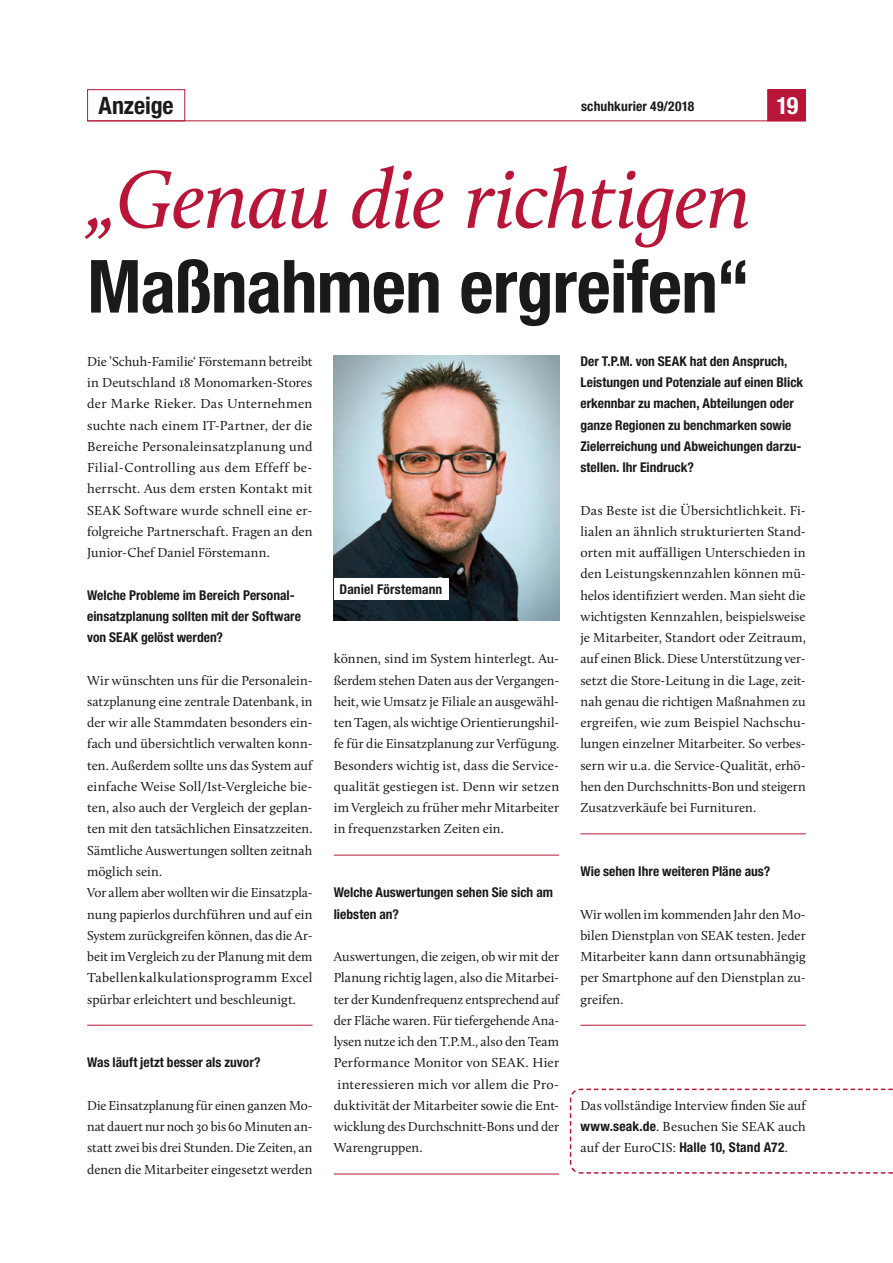
<style>
.page{position:relative;width:893px;height:1263px;background:#fff}
.page>*{position:absolute;margin:0;border:0;box-sizing:border-box;transform-origin:0 0}
.t1{font:italic 84.45px "Calluna";letter-spacing:-.02em;color:#b81638}
.t2{font:700 condensed 73.5px "Helvetica Neue LT Pro";letter-spacing:-.01em;color:#1a1a18}
.t3{font:700 condensed 24px "Helvetica Neue LT Pro";letter-spacing:-.005em;color:#1a1a18}
.t4{font:700 condensed 24px "Helvetica Neue LT Pro";color:#fff}
.t5{font:13.5px/21.3px "Calluna";color:#1a1a18;text-align:justify}
.t6{font:700 condensed 13.5px/21.3px "Helvetica Neue LT Pro";color:#1a1a18}
.s1{font-family:"Helvetica Neue LT Pro";font-weight:700;font-stretch:condensed}
.s2{font-family:"Calluna";font-weight:400;font-stretch:normal}
</style>
<div class="page">
<hr style="left:87px;top:1025px;width:226px;height:1px;background:#b81638">
<hr style="left:334px;top:855px;width:225px;height:1px;background:#b81638">
<hr style="left:334px;top:1174px;width:225px;height:1px;background:#b81638">
<hr style="left:580px;top:833px;width:226px;height:1px;background:#b81638">
<hr style="left:580px;top:1025px;width:226px;height:1px;background:#b81638">
<img style="left:334px;top:355px;width:225px;height:266px">
<div style="left:334px;top:578px;width:114px;height:22px;background:#fff"></div>
<svg style="left:569px;top:1088px;width:324px;height:86px"></svg>
<div style="left:768px;top:90px;width:37px;height:31px;background:#b81638"></div>
<div style="left:767px;top:89px;width:39px;height:32px;border:1px solid #b81638"></div>
<hr style="left:87px;top:120px;width:719px;height:1px;background:#b81638">
<div style="left:87px;top:89px;width:98px;height:32px;border:1px solid #b81638"></div>
<h3 class="t3" style="left:99px;top:92px;width:77px">Anzeige</h3>
<p class="t6" style="left:581px;top:95px;width:115px">schuhkurier 49/2018</p>
<h3 class="t4" style="left:776px;top:92px;width:23px">19</h3>
<h1 class="t1" style="left:87px;top:148px;width:666px">„Genau die richtigen</h1>
<h2 class="t2" style="left:87px;top:244px;width:664px">Maßnahmen ergreifen“</h2>
<p class="t5" style="left:87px;top:350px;width:227px">Die ’Schuh-Familie‘ Förstemann betreibt in Deutschland 18 Monomarken-Stores der Marke Rieker. Das Unternehmen suchte nach einem IT-Partner, der die Bereiche Personaleinsatzplanung und Filial-Controlling aus dem Effeff be&shy;herrscht. Aus dem ersten Kontakt mit SEAK Software wurde schnell eine er&shy;folgreiche Partnerschaft. Fragen an den Junior-Chef Daniel Förstemann.</p>
<p class="t6" style="left:87px;top:584px;width:215px">Welche Probleme im Bereich Personal&shy;einsatzplanung sollten mit der Software von SEAK gelöst werden?</p>
<p class="t5" style="left:87px;top:669px;width:227px;text-align:left">Wir wünschten uns für die Personalein&shy;satzplanung eine zentrale Datenbank, in der wir alle Stammdaten besonders ein&shy;fach und übersichtlich verwalten konn&shy;ten. Außerdem sollte uns das System auf einfache Weise Soll/Ist-Vergleiche bie&shy;ten, also auch der Vergleich der geplan&shy;ten mit den tatsächlichen Einsatzzeiten.<br>Sämtliche Auswertungen sollten zeitnah möglich sein.<br>Vor allem aber wollten wir die Einsatzpla&shy;nung papierlos durchführen und auf ein System zurückgreifen können, das die Ar&shy;beit im Vergleich zu der Planung mit dem Tabellenkalkulationsprogramm Excel spürbar erleichtert und beschleunigt.</p>
<p class="t6" style="left:87px;top:1052px;width:175px">Was läuft jetzt besser als zuvor?</p>
<p class="t5" style="left:87px;top:1094px;width:227px">Die Einsatzplanung für einen ganzen Mo&shy;nat dauert nur noch 30 bis 60 Minuten an&shy;statt zwei bis drei Stunden. Die Zeiten, an denen die Mitarbeiter eingesetzt werden</p>
<p class="t6" style="left:340px;top:578px;width:104px">Daniel Förstemann</p>
<p class="t5" style="left:334px;top:648px;width:227px">können, sind im System hinterlegt. Au&shy;ßerdem stehen Daten aus der Vergangen&shy;heit, wie Umsatz je Filiale an ausgewähl&shy;ten Tagen, als wichtige Orientierungshil&shy;fe für die Einsatzplanung zur Verfügung.<br>Besonders wichtig ist, dass die Service&shy;qualität gestiegen ist. Denn wir setzen im Vergleich zu früher mehr Mitarbeiter in frequenzstarken Zeiten ein.</p>
<p class="t6" style="left:334px;top:882px;width:221px">Welche Auswertungen sehen Sie sich am liebsten an?</p>
<p class="t5" style="left:334px;top:946px;width:227px">Auswertungen, die zeigen, ob wir mit der Planung richtig lagen, also die Mitarbei&shy;ter der Kundenfrequenz entsprechend auf der Fläche waren. Für tiefergehende Ana&shy;lysen nutze ich den T.P.M., also den Team Performance Monitor von SEAK. Hier interessieren mich vor allem die Pro&shy;duktivität der Mitarbeiter sowie die Ent&shy;wicklung des Durchschnitt-Bons und der Warengruppen.</p>
<p class="t6" style="left:580px;top:350px;width:224px">Der T.P.M. von SEAK hat den Anspruch, Leistungen und Potenziale auf einen Blick erkennbar zu machen, Abteilungen oder ganze Regionen zu benchmarken sowie Zielerreichung und Abweichungen darzu&shy;stellen. Ihr Eindruck?</p>
<p class="t5" style="left:580px;top:499px;width:227px">Das Beste ist die Übersichtlichkeit. Fi&shy;lialen an ähnlich strukturierten Stand&shy;orten mit auffälligen Unterschieden in den Leistungskennzahlen können mü&shy;helos identifiziert werden. Man sieht die wichtigsten Kennzahlen, beispielsweise je Mitarbeiter, Standort oder Zeitraum, auf einen Blick. Diese Unterstützung ver&shy;setzt die Store-Leitung in die Lage, zeit&shy;nah genau die richtigen Maßnahmen zu ergreifen, wie zum Beispiel Nachschu&shy;lungen einzelner Mitarbeiter. So verbes&shy;sern wir u.a. die Service-Qualität, erhö&shy;hen den Durchschnitts-Bon und steigern Zusatzverkäufe bei Furnituren.</p>
<p class="t6" style="left:580px;top:861px;width:191px">Wie sehen Ihre weiteren Pläne aus?</p>
<p class="t5" style="left:580px;top:903px;width:227px">Wir wollen im kommenden Jahr den Mo&shy;bilen Dienstplan von SEAK testen. Jeder Mitarbeiter kann dann ortsunabhängig per Smartphone auf den Dienstplan zu&shy;greifen.</p>
<p class="t5" style="left:580px;top:1094px;width:227px">Das vollständige Interview finden Sie auf <span class="s1">www.seak.de</span>. Besuchen Sie SEAK auch</p>
<p class="t6" style="left:580px;top:1137px;width:209px"><span class="s2">auf der EuroCIS:</span> Halle 10, Stand A72<span class="s2">.</span></p>
</div>
